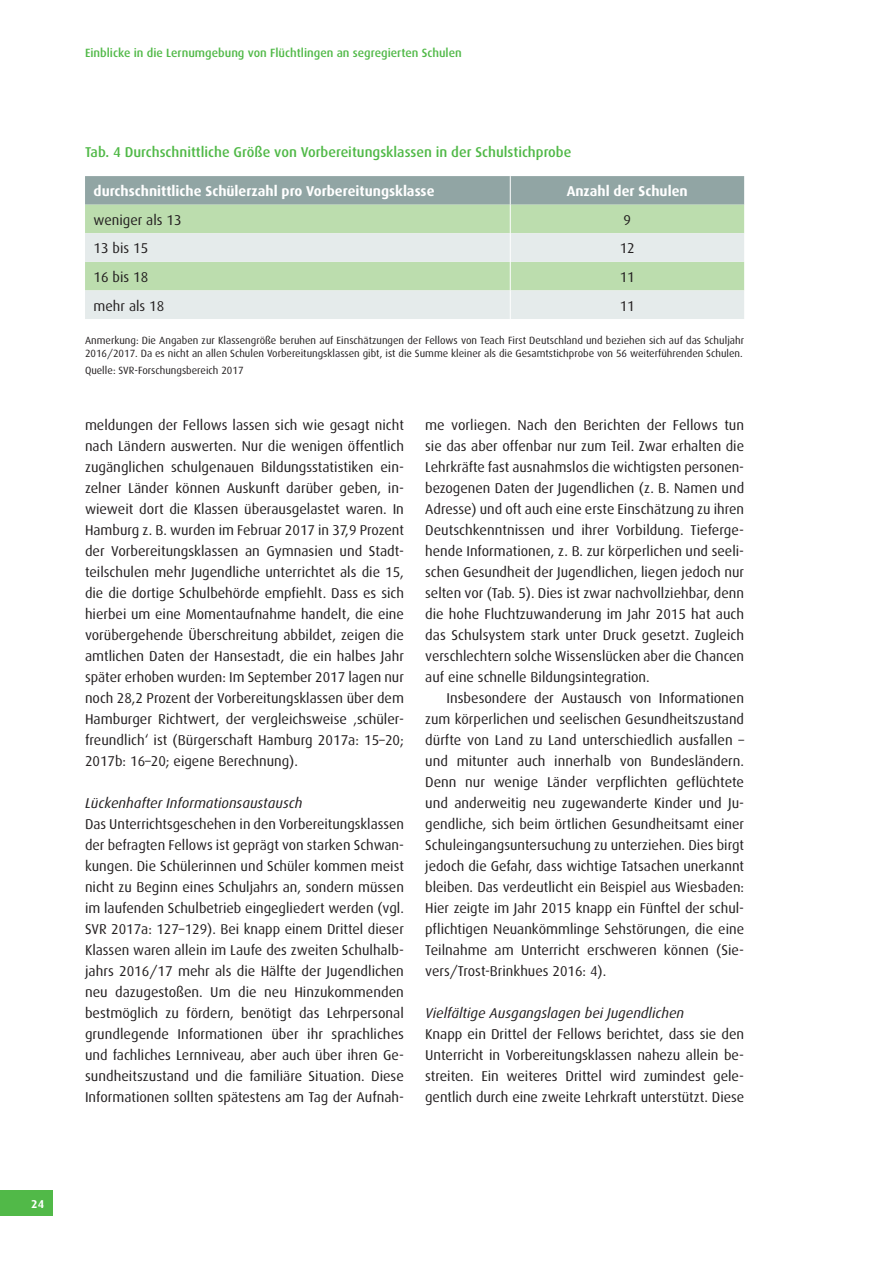
<style>
.page{position:relative;width:893px;height:1263px;background:#fff}
.page>*{position:absolute;margin:0;border:0;box-sizing:border-box;transform-origin:0 0}
.t1{font:14.25px/21px "Dax CE";color:#231f20;text-align:justify}
.t2{font:14.25px/21px "Dax Turk";color:#231f20;text-align:justify}
.t3{font:italic 14.25px "Dax CE";color:#231f20}
.t4{font:500 14.25px "Dax CE";color:#51b948}
.t5{font:700 14.25px "Dax CE";color:#fff}
.t6{font:500 12px "Dax CE";color:#51b948}
.t7{font:700 11.4px "Dax CE";color:#fff}
.t8{font:10.5px/13.5px "Dax CE";color:#231f20}
</style>
<div class="page">
<div style="left:0;top:1191px;width:53px;height:25px;background:#51b948"></div>
<svg style="left:85px;top:176px;width:659px;height:143px;background:#c4d7c4"></svg>
<p class="t7" style="left:31px;top:1196px;width:14px">24</p>
<p class="t6" style="left:85px;top:45px;width:378px">Einblicke in die Lernumgebung von Flüchtlingen an segregierten Schulen</p>
<p class="t4" style="left:85px;top:143px;width:488px">Tab. 4 Durchschnittliche Größe von Vorbereitungsklassen in der Schulstichprobe</p>
<p class="t5" style="left:94px;top:182px;width:342px">durchschnittliche Schülerzahl pro Vorbereitungsklasse</p>
<p class="t5" style="left:567px;top:182px;width:123px">Anzahl der Schulen</p>
<p class="t1" style="left:94px;top:209px;width:90px">weniger als 13</p>
<p class="t1" style="left:623px;top:209px;width:9px">9</p>
<p class="t1" style="left:94px;top:237px;width:56px">13 bis 15</p>
<p class="t1" style="left:620px;top:237px;width:17px">12</p>
<p class="t1" style="left:94px;top:266px;width:56px">16 bis 18</p>
<p class="t1" style="left:620px;top:266px;width:17px">11</p>
<p class="t1" style="left:94px;top:295px;width:72px">mehr als 18</p>
<p class="t1" style="left:620px;top:295px;width:17px">11</p>
<p class="t8" style="left:85px;top:333px;width:661px">Anmerkung: Die Angaben zur Klassengröße beruhen auf Einschätzungen der Fellows von Teach First Deutschland und beziehen sich auf das Schuljahr<br>2016/2017. Da es nicht an allen Schulen Vorbereitungsklassen gibt, ist die Summe kleiner als die Gesamtstichprobe von 56 weiterführenden Schulen.</p>
<p class="t8" style="left:85px;top:363px;width:160px">Quelle: SVR-Forschungsbereich 2017</p>
<p class="t1" style="left:85px;top:414px;width:320px">meldungen der Fellows lassen sich wie gesagt nicht nach Ländern auswerten. Nur die wenigen öffentlich zugänglichen schulgenauen Bildungsstatistiken ein&shy;zelner Länder können Auskunft darüber geben, in&shy;wieweit dort die Klassen überausgelastet waren. In Hamburg z. B. wurden im Februar 2017 in 37,9 Prozent der Vorbereitungsklassen an Gymnasien und Stadt&shy;teilschulen mehr Jugendliche unterrichtet als die 15, die die dortige Schulbehörde empfiehlt. Dass es sich hierbei um eine Momentaufnahme handelt, die eine vorübergehende Überschreitung abbildet, zeigen die amtlichen Daten der Hansestadt, die ein halbes Jahr später erhoben wurden: Im September 2017 lagen nur noch 28,2 Prozent der Vorbereitungsklassen über dem Hamburger Richtwert, der vergleichsweise ‚schüler&shy;freundlich‘ ist (Bürgerschaft Hamburg 2017a: 15–20; 2017b: 16–20; eigene Berechnung).</p>
<p class="t3" style="left:85px;top:794px;width:219px">Lückenhafter Informationsaustausch</p>
<p class="t1" style="left:85px;top:813px;width:320px">Das Unterrichtsgeschehen in den Vorbereitungsklassen der befragten Fellows ist geprägt von starken Schwan&shy;kungen. Die Schülerinnen und Schüler kommen meist nicht zu Beginn eines Schuljahrs an, sondern müssen im laufenden Schulbetrieb eingegliedert werden (vgl.<br>SVR 2017a: 127–129). Bei knapp einem Drittel dieser Klassen waren allein im Laufe des zweiten Schulhalb&shy;jahrs 2016/17 mehr als die Hälfte der Jugendlichen neu dazugestoßen. Um die neu Hinzukommenden bestmöglich zu fördern, benötigt das Lehrpersonal grundlegende Informationen über ihr sprachliches und fachliches Lernniveau, aber auch über ihren Ge&shy;sundheitszustand und die familiäre Situation. Diese Informationen sollten spätestens am Tag der Aufnah-</p>
<p class="t1" style="left:425px;top:414px;width:320px">me vorliegen. Nach den Berichten der Fellows tun sie das aber offenbar nur zum Teil. Zwar erhalten die Lehrkräfte fast ausnahmslos die wichtigsten personen&shy;bezogenen Daten der Jugendlichen (z. B. Namen und Adresse) und oft auch eine erste Einschätzung zu ihren Deutschkenntnissen und ihrer Vorbildung. Tieferge&shy;hende Informationen, z. B. zur körperlichen und seeli&shy;schen Gesundheit der Jugendlichen, liegen jedoch nur selten vor (Tab. 5). Dies ist zwar nachvollziehbar, denn die hohe Fluchtzuwanderung im Jahr 2015 hat auch das Schulsystem stark unter Druck gesetzt. Zugleich verschlechtern solche Wissenslücken aber die Chancen auf eine schnelle Bildungsintegration.</p>
<p class="t2" style="left:425px;top:688px;width:320px;text-indent:21px">Insbesondere der Austausch von Informationen zum körperlichen und seelischen Gesundheitszustand dürfte von Land zu Land unterschiedlich ausfallen – und mitunter auch innerhalb von Bundesländern.<br>Denn nur wenige Länder verpflichten geflüchtete und anderweitig neu zugewanderte Kinder und Ju&shy;gendliche, sich beim örtlichen Gesundheitsamt einer Schuleingangsuntersuchung zu unterziehen. Dies birgt jedoch die Gefahr, dass wichtige Tatsachen unerkannt bleiben. Das verdeutlicht ein Beispiel aus Wiesbaden:<br>Hier zeigte im Jahr 2015 knapp ein Fünftel der schul&shy;pflichtigen Neuankömmlinge Sehstörungen, die eine Teilnahme am Unterricht erschweren können (Sie&shy;vers/Trost-Brinkhues 2016: 4).</p>
<p class="t3" style="left:425px;top:1004px;width:260px">Vielfältige Ausgangslagen bei Jugendlichen</p>
<p class="t1" style="left:425px;top:1023px;width:320px">Knapp ein Drittel der Fellows berichtet, dass sie den Unterricht in Vorbereitungsklassen nahezu allein be&shy;streiten. Ein weiteres Drittel wird zumindest gele&shy;gentlich durch eine zweite Lehrkraft unterstützt. Diese</p>
</div>
